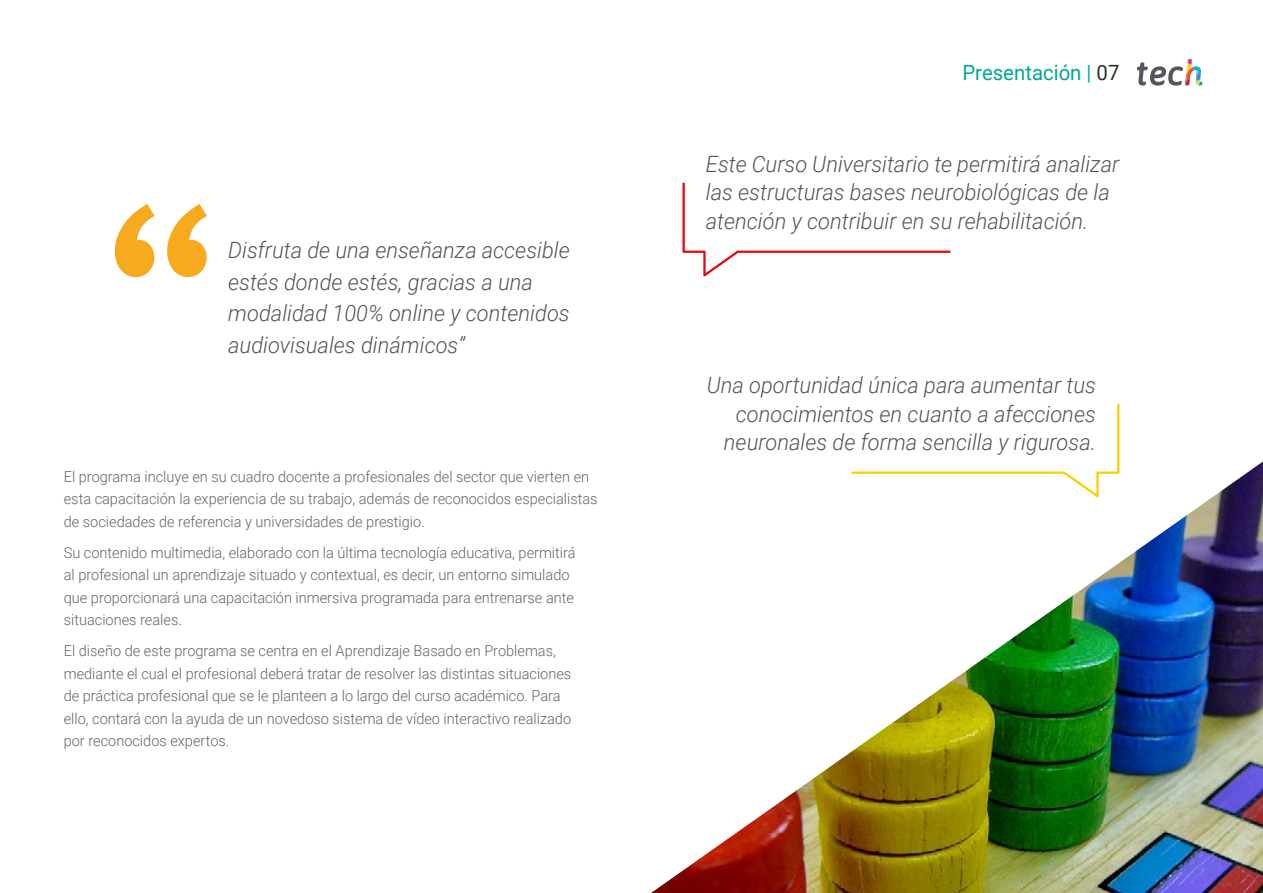
<style>
.page{position:relative;width:1263px;height:893px;background:#fff}
.page>*{position:absolute;margin:0;border:0;box-sizing:border-box;transform-origin:0 0}
.t1{font:italic 300 22.5px/28.5px "Roboto";color:#52555b}
.t2{font:21px "Roboto";color:#00a996}
.t3{font:300 15px/22.5px "Roboto";color:#61646a}
.s1{color:#312e20}
</style>
<div class="page">
<svg style="left:115px;top:204px;width:92px;height:73px"></svg>
<img style="left:651px;top:461px;width:612px;height:432px">
<svg style="left:849px;top:403px;width:271px;height:98px"></svg>
<svg style="left:682px;top:182px;width:269px;height:95px"></svg>
<svg style="left:1137px;top:59px;width:65px;height:27px"></svg>
<h1 class="t1" style="left:228px;top:234px;width:343px;line-height:31.5px">Disfruta de una enseñanza accesible estés donde estés, gracias a una modalidad 100% online y contenidos audiovisuales dinámicos”</h1>
<p class="t3" style="left:64px;top:465px;width:535px">El programa incluye en su cuadro docente a profesionales del sector que vierten en esta capacitación la experiencia de su trabajo, además de reconocidos especialistas de sociedades de referencia y universidades de prestigio.</p>
<p class="t3" style="left:64px;top:541px;width:513px">Su contenido multimedia, elaborado con la última tecnología educativa, permitirá al profesional un aprendizaje situado y contextual, es decir, un entorno simulado que proporcionará una capacitación inmersiva programada para entrenarse ante situaciones reales.</p>
<p class="t3" style="left:64px;top:639px;width:509px">El diseño de este programa se centra en el Aprendizaje Basado en Problemas, mediante el cual el profesional deberá tratar de resolver las distintas situaciones de práctica profesional que se le planteen a lo largo del curso académico. Para ello, contará con la ayuda de un novedoso sistema de vídeo interactivo realizado por reconocidos expertos.</p>
<h2 class="t2" style="left:962px;top:57px;width:159px">Presentación | <span class="s1">07</span></h2>
<h1 class="t1" style="left:706px;top:149px;width:415px">Este Curso Universitario te permitirá analizar las estructuras bases neurobiológicas de la atención y contribuir en su rehabilitación.</h1>
<h1 class="t1" style="left:707px;top:370px;width:391px;text-align:right">Una oportunidad única para aumentar tus conocimientos en cuanto a afecciones neuronales de forma sencilla y rigurosa.</h1>
</div>
